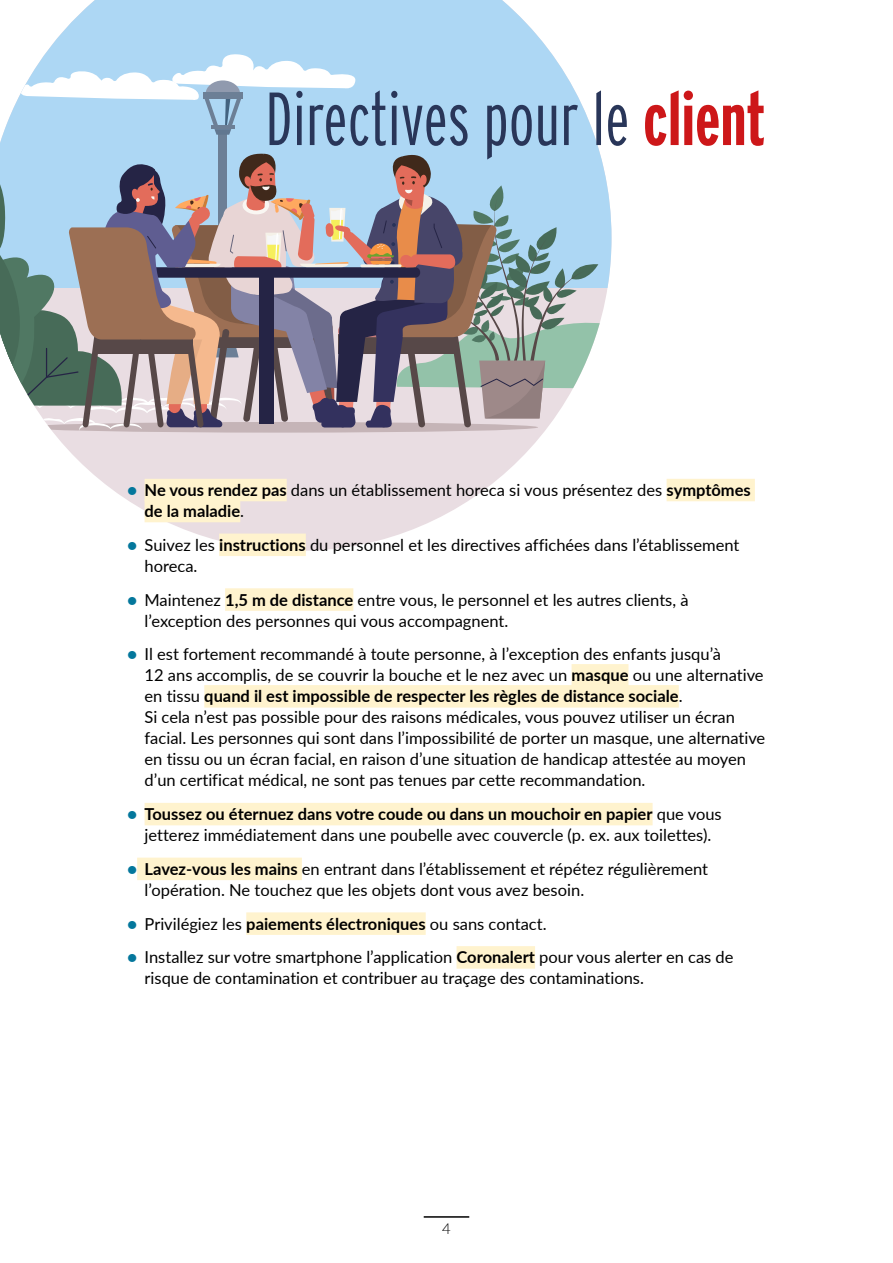
<style>
.page{position:relative;width:893px;height:1263px;background:#fff}
.page>*{position:absolute;margin:0;border:0;box-sizing:border-box;transform-origin:0 0}
.Title{font:300 75px "Interstate Compressed";color:#293659}
.Body_text_bullet{font:16.5px/21px "Lato";color:#000}
.t1{font:300 15px "Lato";color:#000}
.s1{font-weight:700;color:#cd1719}
.s2{font-weight:900;color:#04779c}
.s3{font-weight:700}
</style>
<div class="page">
<hr style="left:424px;top:1216px;width:45px;height:2px;background:#000">
<svg style="left:53px;top:432px;width:491px;height:119px;fill:#e9dde2"></svg>
<svg style="left:22px;top:422px;width:516px;height:11px"></svg>
<svg style="left:0;top:0;width:599px;height:150px;fill:#add7f4"></svg>
<div style="left:219px;top:133px;width:8px;height:92px;background:#6c7f96"></div>
<svg style="left:16px;top:54px;width:340px;height:81px"></svg>
<div style="left:203px;top:92px;width:40px;height:6px;background:#6c7f96"></div>
<svg style="left:0;top:150px;width:611px;height:282px;background:#9c9ea5"></svg>
<div style="left:145px;top:479px;width:142px;height:22px;background:#fff3ce"></div>
<div style="left:667px;top:479px;width:88px;height:22px;background:#fff3ce"></div>
<div style="left:145px;top:500px;width:95px;height:22px;background:#fff3ce"></div>
<div style="left:219px;top:533px;width:87px;height:23px;background:#fff3ce"></div>
<div style="left:225px;top:588px;width:128px;height:23px;background:#fff3ce"></div>
<div style="left:572px;top:664px;width:56px;height:23px;background:#fff3ce"></div>
<div style="left:204px;top:685px;width:475px;height:23px;background:#fff3ce"></div>
<div style="left:145px;top:803px;width:508px;height:22px;background:#fff3ce"></div>
<div style="left:137px;top:858px;width:165px;height:22px;background:#fff3ce"></div>
<div style="left:246px;top:912px;width:180px;height:23px;background:#fff3ce"></div>
<div style="left:457px;top:946px;width:78px;height:23px;background:#fff3ce"></div>
<p class="Title" style="left:265px;top:76px;width:502px">Directives pour le <span class="s1">client</span></p>
<p class="Body_text_bullet" style="left:145px;top:479px;width:608px;text-indent:-17px"><span class="s2">•</span> <span class="s3">Ne vous rendez pas</span> dans un établissement horeca si vous présentez des <span class="s3">symptômes de la maladie</span>.</p>
<p class="Body_text_bullet" style="left:145px;top:534px;width:596px;text-indent:-17px"><span class="s2">•</span> Suivez les <span class="s3">instructions</span> du personnel et les directives affichées dans l’établissement horeca.</p>
<p class="Body_text_bullet" style="left:145px;top:588px;width:545px;text-indent:-17px"><span class="s2">•</span> Maintenez <span class="s3">1,5 m de distance</span> entre vous, le personnel et les autres clients, à l’exception des personnes qui vous accompagnent.</p>
<p class="Body_text_bullet" style="left:145px;top:643px;width:622px;text-indent:-17px"><span class="s2">•</span> Il est fortement recommandé à toute personne, à l’exception des enfants jusqu’à<br>12 ans accomplis, de se couvrir la bouche et le nez avec un <span class="s3">masque</span> ou une alternative en tissu <span class="s3">quand il est impossible de respecter les règles de distance sociale</span>.<br>Si cela n’est pas possible pour des raisons médicales, vous pouvez utiliser un écran facial. Les personnes qui sont dans l’impossibilité de porter un masque, une alternative en tissu ou un écran facial, en raison d’une situation de handicap attestée au moyen d’un certificat médical, ne sont pas tenues par cette recommandation.</p>
<p class="Body_text_bullet" style="left:128px;top:803px;width:596px;text-align:center"><span class="s2">•</span> <span class="s3">Toussez ou éternuez dans votre coude ou dans un mouchoir en papier</span> que vous jetterez immédiatement dans une poubelle avec couvercle (p. ex. aux toilettes).</p>
<p class="Body_text_bullet" style="left:145px;top:858px;width:565px;text-indent:-17px"><span class="s2">•</span> <span class="s3">Lavez-vous les mains</span> en entrant dans l’établissement et répétez régulièrement l’opération. Ne touchez que les objets dont vous avez besoin.</p>
<p class="Body_text_bullet" style="left:128px;top:912px;width:420px"><span class="s2">•</span> Privilégiez les <span class="s3">paiements électroniques</span> ou sans contact.</p>
<p class="Body_text_bullet" style="left:145px;top:946px;width:590px;text-indent:-17px"><span class="s2">•</span> Installez sur votre smartphone l’application <span class="s3">Coronalert</span> pour vous alerter en cas de risque de contamination et contribuer au traçage des contaminations.</p>
<p class="t1" style="left:442px;top:1218px;width:10px">4</p>
</div>
